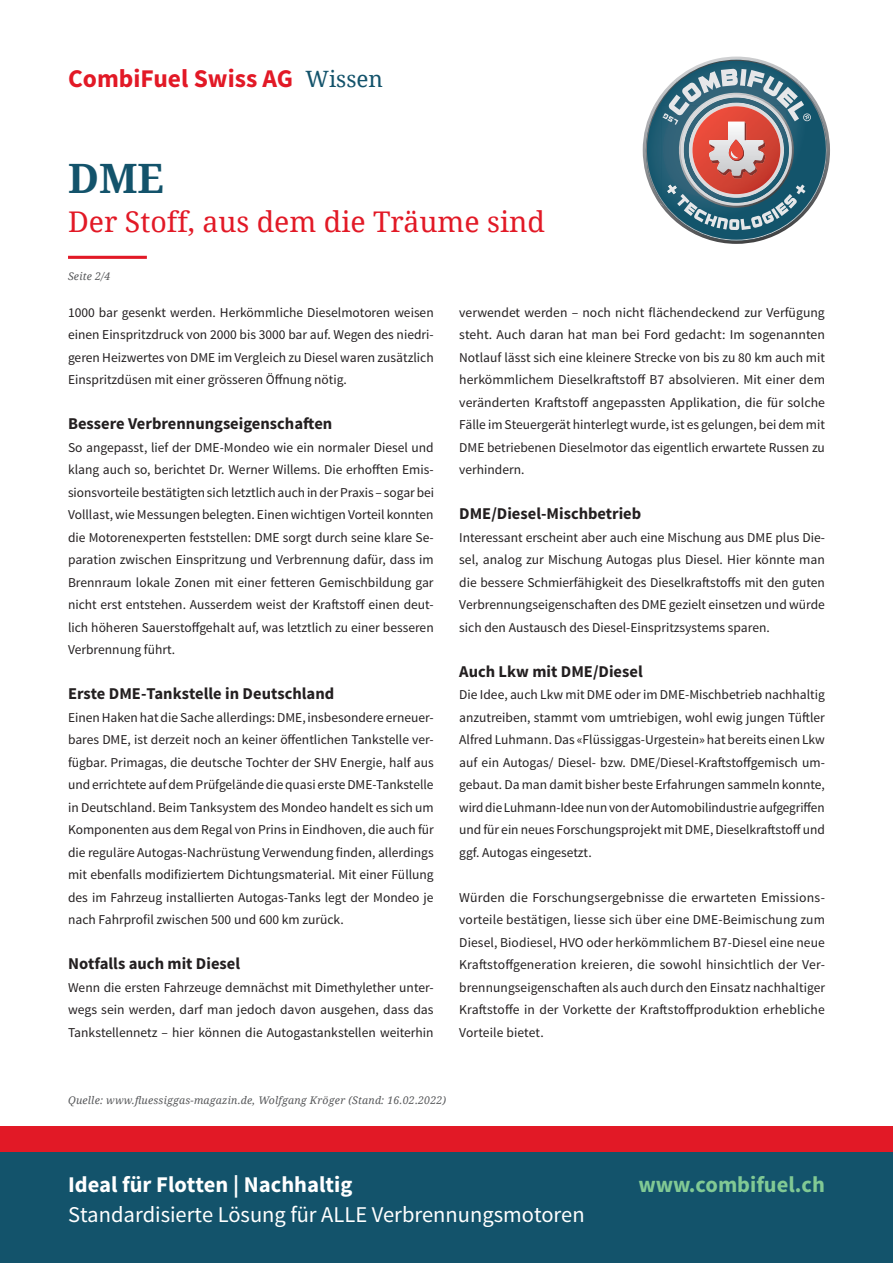
<style>
.page{position:relative;width:893px;height:1263px;background:#fff}
.page>*{position:absolute;margin:0;border:0;box-sizing:border-box;transform-origin:0 0}
.t1{font:700 40.5px "Droid Serif";color:#13536b}
.t2{font:28.5px "Droid Serif";color:#e21926}
.t3{font:700 25.5px "Source Sans Pro";color:#e21926}
.t4{font:22.5px "Source Sans Pro";color:#fff}
.t5{font:700 22.5px "Source Sans Pro";color:#fff}
.t6{font:700 22.5px "Source Sans Pro";color:#81c994}
.t7{font:22.5px "Droid Serif";color:#13536b}
.t8{font:700 16.5px "Source Sans Pro";color:#231f20}
.t9{font:13.5px/22.5px "Source Sans Pro";color:#231f20;text-align:justify}
.t10{font:italic 10.5px "Droid Serif";letter-spacing:.02em;color:#57585a}
</style>
<div class="page">
<div style="left:0;top:1151px;width:893px;height:112px;background:#13536b"></div>
<div style="left:0;top:1127px;width:893px;height:25px;background:#e21926"></div>
<hr style="left:68px;top:256px;width:79px;height:3px;background:#e21926">
<svg style="left:643px;top:57px;width:187px;height:187px"></svg>
<h3 class="t3" style="left:68px;top:62px;width:227px">CombiFuel Swiss AG</h3>
<h3 class="t7" style="left:305px;top:63px;width:79px">Wissen</h3>
<h1 class="t1" style="left:68px;top:150px;width:98px">DME</h1>
<h2 class="t2" style="left:68px;top:202px;width:479px">Der Stoff, aus dem die Träume sind</h2>
<p class="t10" style="left:68px;top:269px;width:44px">Seite 2/4</p>
<p class="t9" style="left:68px;top:301px;width:367px">1000 bar gesenkt werden. Herkömmliche Dieselmotoren weisen einen Einspritzdruck von 2000 bis 3000 bar auf. Wegen des niedri&shy;geren Heizwertes von DME im Vergleich zu Diesel waren zusätzlich Einspritzdüsen mit einer grösseren Öffnung nötig.</p>
<p class="t8" style="left:68px;top:413px;width:266px">Bessere Verbrennungseigenschaften</p>
<p class="t9" style="left:68px;top:436px;width:367px">So angepasst, lief der DME-Mondeo wie ein normaler Diesel und klang auch so, berichtet Dr. Werner Willems. Die erhofften Emis&shy;sionsvorteile bestätigten sich letztlich auch in der Praxis – sogar bei Volllast, wie Messungen belegten. Einen wichtigen Vorteil konnten die Motorenexperten feststellen: DME sorgt durch seine klare Se&shy;paration zwischen Einspritzung und Verbrennung dafür, dass im Brennraum lokale Zonen mit einer fetteren Gemischbildung gar nicht erst entstehen. Ausserdem weist der Kraftstoff einen deut&shy;lich höheren Sauerstoffgehalt auf, was letztlich zu einer besseren Verbrennung führt.</p>
<p class="t8" style="left:68px;top:683px;width:268px">Erste DME-Tankstelle in Deutschland</p>
<p class="t9" style="left:68px;top:706px;width:367px">Einen Haken hat die Sache allerdings: DME, insbesondere erneuer&shy;bares DME, ist derzeit noch an keiner öffentlichen Tankstelle ver&shy;fügbar. Primagas, die deutsche Tochter der SHV Energie, half aus und errichtete auf dem Prüfgelände die quasi erste DME-Tankstelle in Deutschland. Beim Tanksystem des Mondeo handelt es sich um Komponenten aus dem Regal von Prins in Eindhoven, die auch für die reguläre Autogas-Nachrüstung Verwendung finden, allerdings mit ebenfalls modifiziertem Dichtungsmaterial. Mit einer Füllung des im Fahrzeug installierten Autogas-Tanks legt der Mondeo je nach Fahrprofil zwischen 500 und 600 km zurück.</p>
<p class="t8" style="left:68px;top:953px;width:174px">Notfalls auch mit Diesel</p>
<p class="t9" style="left:68px;top:976px;width:367px">Wenn die ersten Fahrzeuge demnächst mit Dimethylether unter&shy;wegs sein werden, darf man jedoch davon ausgehen, dass das Tankstellennetz – hier können die Autogastankstellen weiterhin</p>
<p class="t9" style="left:459px;top:301px;width:367px">verwendet werden – noch nicht flächendeckend zur Verfügung steht. Auch daran hat man bei Ford gedacht: Im sogenannten Notlauf lässt sich eine kleinere Strecke von bis zu 80 km auch mit herkömmlichem Dieselkraftstoff B7 absolvieren. Mit einer dem veränderten Kraftstoff angepassten Applikation, die für solche Fälle im Steuergerät hinterlegt wurde, ist es gelungen, bei dem mit DME betriebenen Dieselmotor das eigentlich erwartete Russen zu verhindern.</p>
<p class="t8" style="left:459px;top:503px;width:184px">DME/Diesel-Mischbetrieb</p>
<p class="t9" style="left:459px;top:526px;width:367px">Interessant erscheint aber auch eine Mischung aus DME plus Die&shy;sel, analog zur Mischung Autogas plus Diesel. Hier könnte man die bessere Schmierfähigkeit des Dieselkraftstoffs mit den guten Verbrennungseigenschaften des DME gezielt einsetzen und würde sich den Austausch des Diesel-Einspritzsystems sparen.</p>
<p class="t8" style="left:459px;top:661px;width:185px">Auch Lkw mit DME/Diesel</p>
<p class="t9" style="left:459px;top:684px;width:367px">Die Idee, auch Lkw mit DME oder im DME-Mischbetrieb nachhaltig anzutreiben, stammt vom umtriebigen, wohl ewig jungen Tüftler Alfred Luhmann. Das «Flüssiggas-Urgestein» hat bereits einen Lkw auf ein Autogas/ Diesel- bzw. DME/Diesel-Kraftstoffgemisch um&shy;gebaut. Da man damit bisher beste Erfahrungen sammeln konnte, wird die Luhmann-Idee nun von der Automobilindustrie aufgegriffen und für ein neues Forschungsprojekt mit DME, Dieselkraftstoff und ggf. Autogas eingesetzt.</p>
<p class="t9" style="left:459px;top:886px;width:367px">Würden die Forschungsergebnisse die erwarteten Emissions&shy;vorteile bestätigen, liesse sich über eine DME-Beimischung zum Diesel, Biodiesel, HVO oder herkömmlichem B7-Diesel eine neue Kraftstoffgeneration kreieren, die sowohl hinsichtlich der Ver&shy;brennungseigenschaften als auch durch den Einsatz nachhaltiger Kraftstoffe in der Vorkette der Kraftstoffproduktion erhebliche Vorteile bietet.</p>
<p class="t10" style="left:68px;top:1093px;width:380px">Quelle: www.fluessiggas-magazin.de, Wolfgang Kröger (Stand: 16.02.2022)</p>
<h3 class="t5" style="left:68px;top:1170px;width:286px">Ideal für Flotten | Nachhaltig</h3>
<h3 class="t4" style="left:68px;top:1201px;width:518px">Standardisierte Lösung für ALLE Verbrennungsmotoren</h3>
<h3 class="t6" style="left:638px;top:1170px;width:188px">www.combifuel.ch</h3>
</div>
